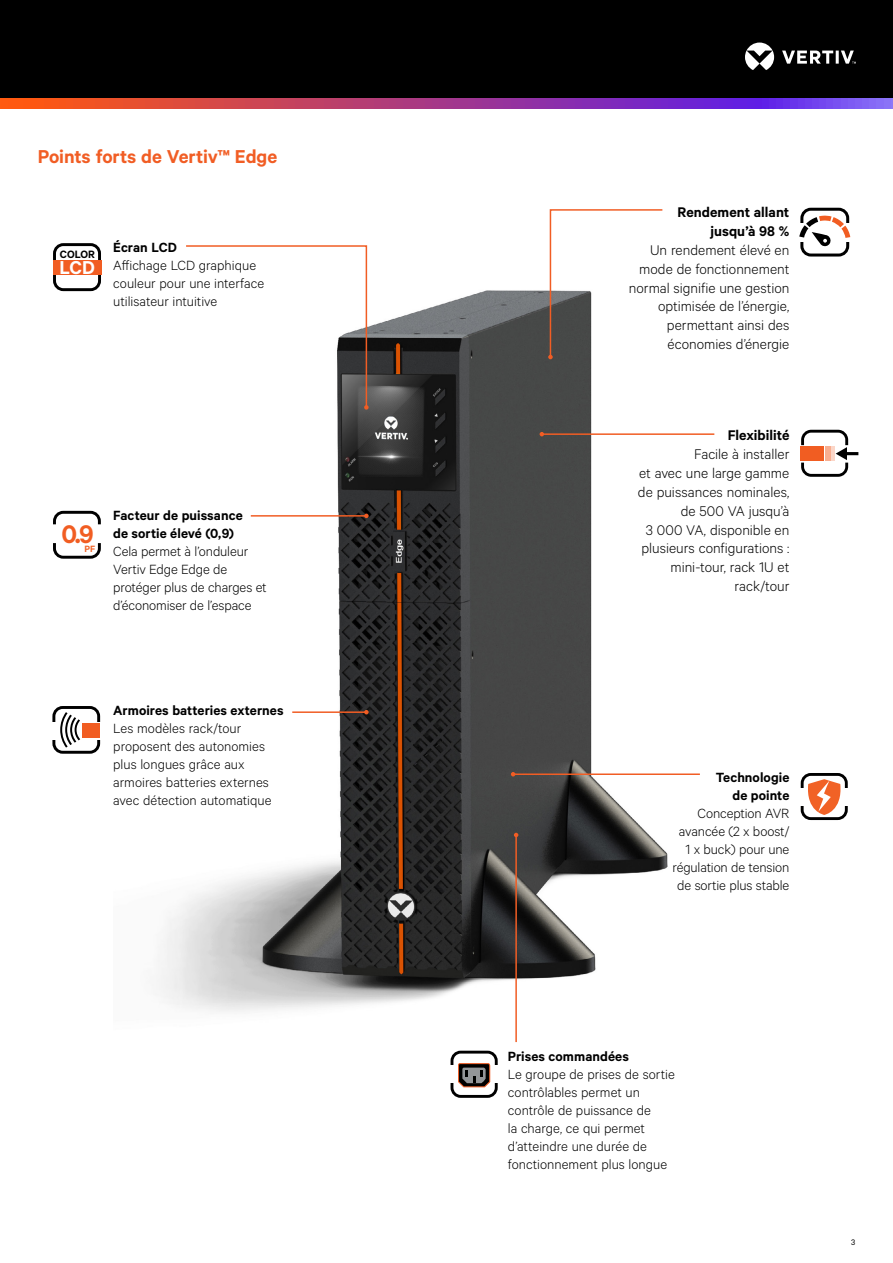
<style>
.page{position:relative;width:893px;height:1263px;background:#fff}
.page>*{position:absolute;margin:0;border:0;box-sizing:border-box;transform-origin:0 0}
.t1{font:600 28.65px "Calibre";color:#f15d22}
.t2{font:600 21px "Calibre";letter-spacing:-.005em;color:#f15d24}
.t3{font:600 21px "Calibre";color:#fff}
.t4{font:300 15.75px/18.9px "Calibre";color:#000;text-align:right}
.t5{font:600 15.75px/18.9px "Calibre";color:#000;text-align:right}
.t6{font:300 15px/18px "Calibre";color:#000}
.t7{font:600 15px/18px "Calibre";letter-spacing:.005em;color:#000}
.t8{font:600 12px "Calibre";color:#000}
.t9{font:600 10.35px "Calibre";color:#f16226}
.t10{font:9px "Calibre";color:#000}
</style>
<div class="page">
<div style="left:0;top:0;width:893px;height:108px;background:#000"></div>
<svg style="left:745px;top:43px;width:111px;height:27px"></svg>
<svg style="left:0;top:98px;width:893px;height:11px;background:#a83e89"></svg>
<img style="left:157px;top:290px;width:558px;height:802px">
<svg style="left:59px;top:712px;width:21px;height:38px"></svg>
<div style="left:52px;top:706px;width:48px;height:48px;border:3px solid #000;border-radius:9px"></div>
<div style="left:49px;top:722px;width:10px;height:17px;background:#fff"></div>
<div style="left:94px;top:722px;width:10px;height:17px;background:#fff"></div>
<div style="left:82px;top:723px;width:18px;height:15px;background:#f15d22"></div>
<div style="left:53px;top:511px;width:48px;height:48px;border:3px solid #000;border-radius:9px"></div>
<div style="left:50px;top:525px;width:10px;height:18px;background:#fff"></div>
<div style="left:95px;top:525px;width:10px;height:18px;background:#fff"></div>
<svg style="left:801px;top:430px;width:57px;height:47px"></svg>
<div style="left:801px;top:447px;width:23px;height:14px;background:#f15d22"></div>
<div style="left:825px;top:447px;width:5px;height:14px;background:#f8ae90"></div>
<hr style="left:832px;top:447px;width:3px;height:14px;background:#f15d22">
<div style="left:800px;top:208px;width:49px;height:49px;border:3px solid #000;border-radius:9px"></div>
<svg style="left:799px;top:215px;width:51px;height:32px"></svg>
<svg style="left:185px;top:245px;width:184px;height:165px"></svg>
<hr style="left:251px;top:515px;width:115px;height:2px;background:#f15d24">
<svg style="left:364px;top:514px;width:5px;height:4px"></svg>
<hr style="left:292px;top:711px;width:74px;height:2px;background:#f15d24">
<svg style="left:364px;top:710px;width:5px;height:4px"></svg>
<hr style="left:542px;top:433px;width:172px;height:2px;background:#f15d24">
<svg style="left:540px;top:432px;width:4px;height:4px"></svg>
<hr style="left:513px;top:773px;width:187px;height:2px;background:#f15d24">
<svg style="left:511px;top:772px;width:4px;height:4px"></svg>
<div style="left:451px;top:1051px;width:47px;height:47px;border:3px solid #000;border-radius:9px"></div>
<div style="left:446px;top:1065px;width:10px;height:18px;background:#fff"></div>
<div style="left:491px;top:1065px;width:9px;height:18px;background:#fff"></div>
<svg style="left:458px;top:1063px;width:32px;height:24px"></svg>
<hr style="left:515px;top:835px;width:2px;height:207px;background:#f15d24">
<svg style="left:514px;top:833px;width:4px;height:4px"></svg>
<svg style="left:548px;top:209px;width:116px;height:150px"></svg>
<div style="left:801px;top:773px;width:47px;height:47px;border:3px solid #000;border-radius:9px"></div>
<div style="left:797px;top:788px;width:9px;height:17px;background:#fff"></div>
<div style="left:841px;top:788px;width:9px;height:17px;background:#fff"></div>
<svg style="left:808px;top:779px;width:35px;height:36px"></svg>
<div style="left:53px;top:243px;width:48px;height:48px;border:3px solid #000;border-radius:9px"></div>
<div style="left:53px;top:260px;width:48px;height:15px;background:#f15d22"></div>
<h2 class="t2" style="left:38px;top:144px;width:241px">Points forts de Vertiv™ Edge</h2>
<p class="t8" style="left:60px;top:247px;width:37px">COLOR</p>
<h2 class="t3" style="left:59px;top:255px;width:37px">LCD</h2>
<p class="t7" style="left:113px;top:238px;width:65px">Écran LCD</p>
<p class="t6" style="left:113px;top:256px;width:153px">Affichage LCD graphique couleur pour une interface utilisateur intuitive</p>
<h1 class="t1" style="left:61px;top:517px;width:34px">0.9</h1>
<p class="t9" style="left:84px;top:542px;width:12px">PF</p>
<p class="t7" style="left:113px;top:505px;width:131px">Facteur de puissance de sortie élevé (0,9)</p>
<p class="t6" style="left:113px;top:541px;width:155px">Cela permet à l’onduleur<br>Vertiv Edge Edge de protéger plus de charges et d’économiser de l’espace</p>
<p class="t7" style="left:113px;top:701px;width:172px">Armoires batteries externes</p>
<p class="t6" style="left:113px;top:718px;width:160px">Les modèles rack/tour proposent des autonomies plus longues grâce aux armoires batteries externes avec détection automatique</p>
<p class="t5" style="left:678px;top:202px;width:113px">Rendement allant jusqu’à 98 %</p>
<p class="t4" style="left:629px;top:240px;width:162px">Un rendement élevé en mode de fonctionnement normal signifie une gestion optimisée de l’énergie, permettant ainsi des économies d’énergie</p>
<p class="t5" style="left:728px;top:425px;width:63px">Flexibilité</p>
<p class="t4" style="left:638px;top:444px;width:153px">Facile à installer<br>et avec une large gamme de puissances nominales, de 500 VA jusqu’à<br>3 000 VA, disponible en plusieurs configurations : mini-tour, rack 1U et rack/tour</p>
<p class="t7" style="left:716px;top:768px;width:75px;text-align:right">Technologie de pointe</p>
<p class="t6" style="left:672px;top:803px;width:118px;text-align:right">Conception AVR avancée (2 x boost/<br>1 x buck) pour une régulation de tension de sortie plus stable</p>
<p class="t7" style="left:508px;top:1047px;width:123px">Prises commandées</p>
<p class="t6" style="left:508px;top:1065px;width:168px">Le groupe de prises de sortie contrôlables permet un contrôle de puissance de<br>la charge, ce qui permet d’atteindre une durée de fonctionnement plus longue</p>
<p class="t10" style="left:851px;top:1236px;width:6px">3</p>
</div>
